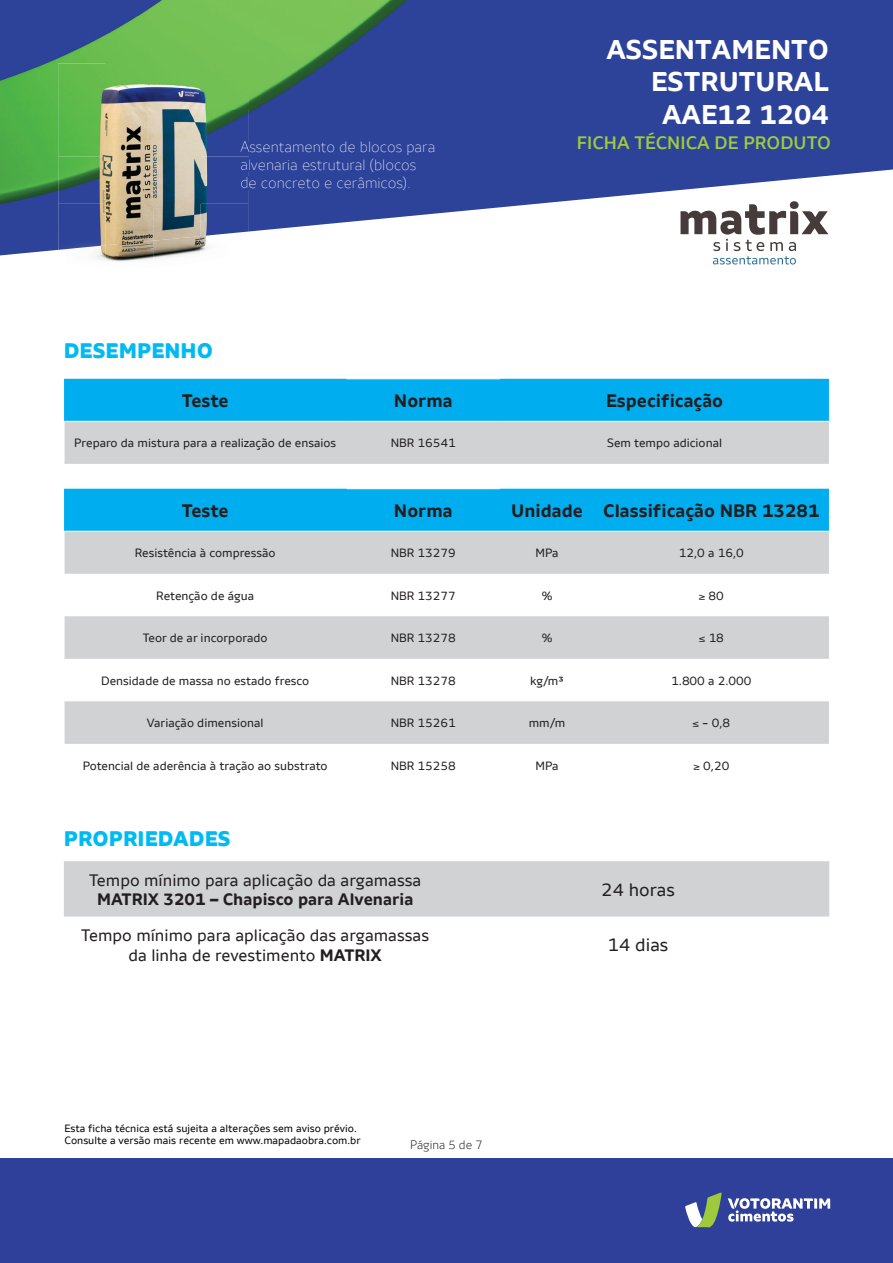
<style>
.page{position:relative;width:893px;height:1263px;background:#fff}
.page>*{position:absolute;margin:0;border:0;box-sizing:border-box;transform-origin:0 0}
.t1{font:700 27px/32.4px "Votorantim Sans";color:#fff;text-align:right}
.t2{font:900 21px "Votorantim Sans";color:#00baf1}
.t3{font:700 18px "Votorantim Sans";color:#231f20}
.t4{font:500 18px "Votorantim Sans";color:#9dcb3d}
.t5{font:18px "Votorantim Sans";color:#231f20}
.t6{font:16.5px/19.8px "Votorantim Sans";color:#231f20;text-align:center}
.t7{font:700 16.5px "Votorantim Sans";color:#231f20}
.t8{font:100 15px/18px "Votorantim Sans";color:#fff}
.t9{font:12px "Votorantim Sans";color:#231f20}
.t10{font:300 12px "Votorantim Sans";color:#231f20}
.t11{font:10.5px/12.3px "Votorantim Sans";color:#040503}
.s1{font-weight:700}
</style>
<div class="page">
<div style="left:0;top:1158px;width:893px;height:105px;background:#2f409a"></div>
<svg style="left:728px;top:1198px;width:102px;height:23px"></svg>
<svg style="left:685px;top:1192px;width:37px;height:36px"></svg>
<img style="left:0;top:0;width:893px;height:255px">
<img style="left:58px;top:250px;width:48px;height:10px">
<img style="left:106px;top:245px;width:47px;height:16px">
<img style="left:153px;top:237px;width:95px;height:22px">
<img style="left:201px;top:236px;width:47px;height:1px">
<img style="left:58px;top:63px;width:190px;height:140px">
<img style="left:58px;top:203px;width:48px;height:47px">
<img style="left:106px;top:203px;width:47px;height:42px">
<img style="left:153px;top:203px;width:48px;height:38px">
<img style="left:201px;top:203px;width:47px;height:33px">
<img style="left:240px;top:141px;width:8px;height:14px">
<img style="left:241px;top:158px;width:7px;height:14px">
<img style="left:241px;top:176px;width:7px;height:14px">
<svg style="left:680px;top:201px;width:148px;height:63px"></svg>
<div style="left:64px;top:489px;width:765px;height:42px;background:#00aeef"></div>
<svg style="left:65px;top:532px;width:764px;height:212px;fill:#d1d2d4"></svg>
<svg style="left:64px;top:379px;width:765px;height:85px;background:#69c0e1"></svg>
<hr style="left:64px;top:421px;width:1px;height:43px;background:#fff">
<hr style="left:64px;top:421px;width:282px;height:1px;background:#fff">
<hr style="left:346px;top:421px;width:154px;height:1px;background:#fff">
<hr style="left:500px;top:421px;width:329px;height:1px;background:#fff">
<div style="left:64px;top:861px;width:765px;height:55px;background:#d1d2d4"></div>
<p class="t8" style="left:240px;top:138px;width:197px">Assentamento de blocos para alvenaria estrutural (blocos de concreto e cerâmicos).</p>
<h2 class="t2" style="left:64px;top:338px;width:151px">DESEMPENHO</h2>
<h1 class="t1" style="left:606px;top:33px;width:224px">ASSENTAMENTO<br>ESTRUTURAL<br>AAE12 1204</h1>
<h3 class="t4" style="left:577px;top:133px;width:255px">FICHA TÉCNICA DE PRODUTO</h3>
<h3 class="t3" style="left:182px;top:390px;width:48px">Teste</h3>
<h3 class="t3" style="left:394px;top:390px;width:60px">Norma</h3>
<h3 class="t3" style="left:606px;top:390px;width:119px">Especificação</h3>
<p class="t9" style="left:74px;top:436px;width:263px">Preparo da mistura para a realização de ensaios</p>
<p class="t9" style="left:391px;top:436px;width:66px">NBR 16541</p>
<p class="t9" style="left:607px;top:436px;width:116px">Sem tempo adicional</p>
<h3 class="t3" style="left:182px;top:500px;width:48px">Teste</h3>
<h3 class="t3" style="left:394px;top:500px;width:60px">Norma</h3>
<h3 class="t3" style="left:511px;top:500px;width:310px">Unidade Classificação NBR 13281</h3>
<p class="t9" style="left:135px;top:546px;width:142px">Resistência à compressão</p>
<p class="t9" style="left:391px;top:546px;width:66px">NBR 13279</p>
<p class="t9" style="left:535px;top:546px;width:25px">MPa</p>
<p class="t9" style="left:679px;top:546px;width:66px">12,0 a 16,0</p>
<p class="t9" style="left:156px;top:589px;width:99px">Retenção de água</p>
<p class="t9" style="left:391px;top:589px;width:66px">NBR 13277</p>
<p class="t9" style="left:542px;top:589px;width:12px">%</p>
<p class="t9" style="left:699px;top:589px;width:27px">≥ 80</p>
<p class="t9" style="left:143px;top:631px;width:126px">Teor de ar incorporado</p>
<p class="t9" style="left:391px;top:631px;width:66px">NBR 13278</p>
<p class="t9" style="left:542px;top:631px;width:12px">%</p>
<p class="t9" style="left:699px;top:631px;width:27px">≤ 18</p>
<p class="t9" style="left:101px;top:674px;width:210px">Densidade de massa no estado fresco</p>
<p class="t9" style="left:391px;top:674px;width:66px">NBR 13278</p>
<p class="t9" style="left:530px;top:674px;width:35px">kg/m³</p>
<p class="t9" style="left:671px;top:674px;width:82px">1.800 a 2.000</p>
<p class="t9" style="left:147px;top:716px;width:118px">Variação dimensional</p>
<p class="t9" style="left:391px;top:716px;width:66px">NBR 15261</p>
<p class="t9" style="left:529px;top:716px;width:38px">mm/m</p>
<p class="t9" style="left:692px;top:716px;width:39px">≤ - 0,8</p>
<p class="t9" style="left:83px;top:759px;width:246px">Potencial de aderência à tração ao substrato</p>
<p class="t9" style="left:391px;top:759px;width:66px">NBR 15258</p>
<p class="t9" style="left:535px;top:759px;width:25px">MPa</p>
<p class="t9" style="left:693px;top:759px;width:37px">≥ 0,20</p>
<h2 class="t2" style="left:64px;top:826px;width:169px">PROPRIEDADES</h2>
<h3 class="t6" style="left:89px;top:870px;width:334px">Tempo mínimo para aplicação da argamassa</h3>
<h3 class="t7" style="left:97px;top:890px;width:318px">MATRIX 3201 – Chapisco para Alvenaria</h3>
<h3 class="t5" style="left:601px;top:879px;width:75px">24 horas</h3>
<h3 class="t6" style="left:81px;top:925px;width:349px">Tempo mínimo para aplicação das argamassas da linha de revestimento <span class="s1">MATRIX</span></h3>
<h3 class="t5" style="left:607px;top:935px;width:62px">14 dias</h3>
<p class="t11" style="left:64px;top:1122px;width:298px">Esta ficha técnica está sujeita a alterações sem aviso prévio.<br>Consulte a versão mais recente em www.mapadaobra.com.br</p>
<p class="t10" style="left:410px;top:1138px;width:74px">Página 5 de 7</p>
</div>
